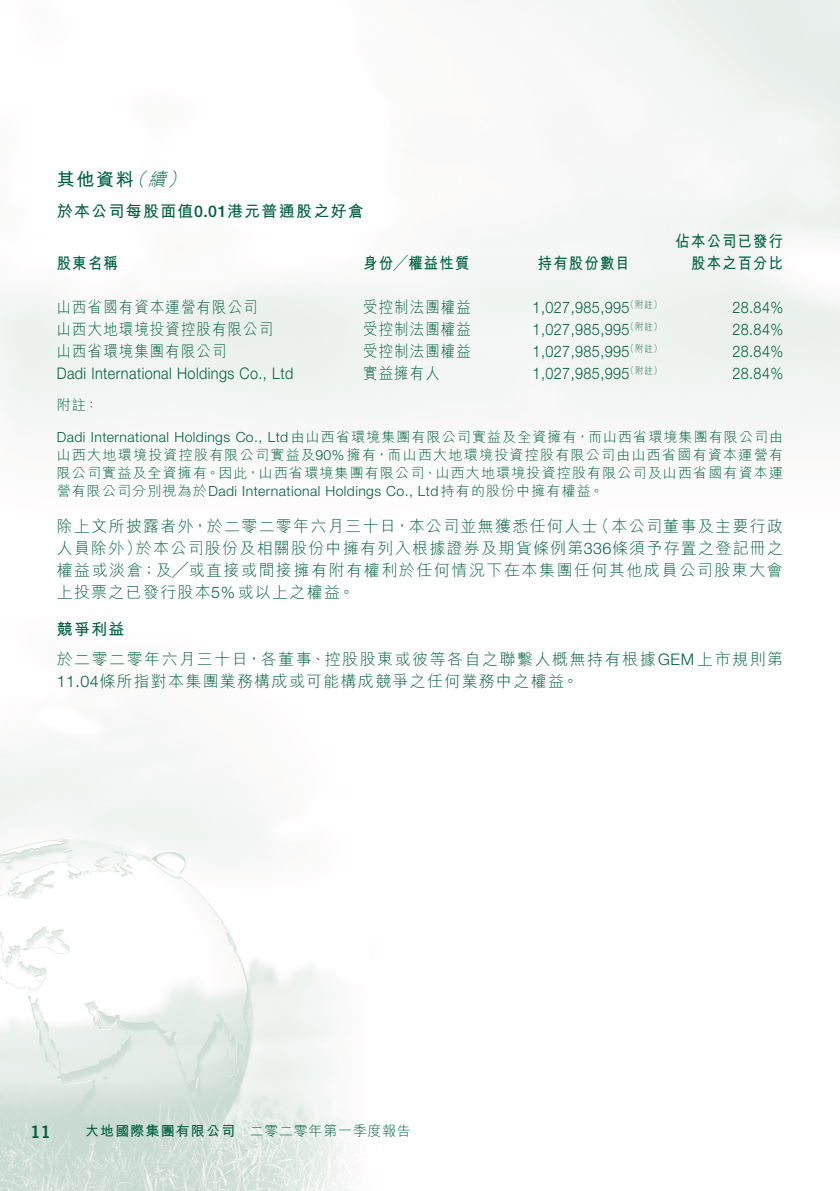
<style>
.page{position:relative;width:840px;height:1191px;background:#fff}
.page>*{position:absolute;margin:0;border:0;box-sizing:border-box;transform-origin:0 0}
.t1{font:700 18px "M Hei HK";color:#006142}
.t2{font:italic 300 18px "M Hei HK";color:#006142}
.t3{font:17px "Trade Gothic LT Std Bd 2";color:#006142}
.t4{font:300 16px/22px "M Hei HK";letter-spacing:.08em;color:#006142}
.t5{font:300 16px "Helvetica Neue LT Std";letter-spacing:.03em;color:#006142;scale:.9 1}
.t6{font:300 16px "M Hei HK";letter-spacing:.08em;color:#006142;scale:.9 1}
.t7{font:700 16px/22px "M Hei HK";letter-spacing:.08em;color:#006142;text-align:right;scale:.9 1}
.t8{font:700 16px "M Hei HK";letter-spacing:.08em;color:#006142}
.t9{font:300 14px/18px "M Hei HK";letter-spacing:.08em;color:#006142;text-align:justify}
.t10{font:300 14px "Helvetica Neue LT Std";letter-spacing:.03em;color:#006142}
.t11{font:300 14px "M Hei HK";letter-spacing:.05em;color:#006142}
.t12{font:700 14px "M Hei HK";letter-spacing:.08em;color:#006142}
.t13{font:300 9.4px "M Hei HK";letter-spacing:.08em;color:#006142;scale:.9 1}
.s1{font-family:"Helvetica Neue LT Std";font-weight:500}
.s2{font-family:"Helvetica Neue LT Std"}
.s3{font-family:"M Hei HK"}
.s4{font-weight:700}
</style>
<div class="page">
<img style="left:0;top:0;width:839px;height:1191px">
<p class="t2" style="left:127px;top:170px;width:45px">（續</p>
<p class="t2" style="left:167px;top:170px;width:24px">(</p>
<p class="t1" style="left:57px;top:166px;width:79px">其他資料</p>
<p class="t8" style="left:57px;top:199px;width:308px">於本公司每股面值<span class="s1">0.01</span>港元普通股之好倉</p>
<p class="t7" style="left:57px;top:251px;width:69px">股東名稱</p>
<p class="t6" style="left:57px;top:299px;width:224px">山西省國有資本運營有限公司</p>
<p class="t7" style="left:363px;top:251px;width:119px">身份╱權益性質</p>
<p class="t6" style="left:363px;top:299px;width:121px">受控制法團權益</p>
<p class="t7" style="left:537px;top:251px;width:104px">持有股份數目</p>
<p class="t13" style="left:625px;top:300px;width:41px">（附註(</p>
<p class="t5" style="left:532px;top:298px;width:109px">1,027,985,995</p>
<p class="t7" style="left:675px;top:229px;width:121px">佔本公司已發行股本之百分比</p>
<p class="t5" style="left:732px;top:298px;width:58px">28.84%</p>
<p class="t6" style="left:57px;top:321px;width:242px">山西大地環境投資控股有限公司</p>
<p class="t6" style="left:363px;top:321px;width:121px">受控制法團權益</p>
<p class="t13" style="left:625px;top:322px;width:41px">（附註(</p>
<p class="t5" style="left:532px;top:320px;width:109px">1,027,985,995</p>
<p class="t5" style="left:732px;top:320px;width:58px">28.84%</p>
<p class="t6" style="left:57px;top:343px;width:190px">山西省環境集團有限公司</p>
<p class="t6" style="left:363px;top:343px;width:121px">受控制法團權益</p>
<p class="t13" style="left:625px;top:344px;width:41px">（附註(</p>
<p class="t5" style="left:532px;top:342px;width:109px">1,027,985,995</p>
<p class="t5" style="left:732px;top:342px;width:58px">28.84%</p>
<p class="t6" style="left:363px;top:365px;width:86px">實益擁有人</p>
<p class="t13" style="left:625px;top:366px;width:41px">（附註(</p>
<p class="t5" style="left:57px;top:364px;width:264px">Dadi International Holdings Co., Ltd</p>
<p class="t9" style="left:57px;top:395px;width:43px">附註：</p>
<p class="t9" style="left:57px;top:428px;width:727px"><span class="s2">Dadi International Holdings Co., Ltd</span>由山西省環境集團有限公司實益及全資擁有，而山西省環境集團有限公司由山西大地環境投資控股有限公司實益及<span class="s2">90%</span>擁有，而山西大地環境投資控股有限公司由山西省國有資本運營有限公司實益及全資擁有。因此，山西省環境集團有限公司、山西大地環境投資控股有限公司及山西省國有資本運</p>
<p class="t10" style="left:57px;top:482px;width:548px"><span class="s3">營有限公司分別視為於</span>Dadi International Holdings Co., Ltd<span class="s3">持有的股份中擁有權益。</span></p>
<p class="t4" style="left:593px;top:515px;width:191px">（本公司董事及主要行政</p>
<p class="t5" style="left:732px;top:364px;width:58px">28.84%</p>
<p class="t5" style="left:532px;top:364px;width:109px">1,027,985,995</p>
<p class="t4" style="left:136px;top:515px;width:648px;text-indent:-79px">除上文所披露者外，於二零二零年六月三十日，本公司並無獲悉任何人士<br>於本公司股份及相關股份中擁有列入根據證券及期貨條例第<span class="s2">336</span>條須予存置之登記冊之</p>
<p class="t4" style="left:57px;top:537px;width:727px">人員除外）<br>權益或淡倉；及╱或直接或間接擁有附有權利於任何情況下在本集團任何其他成員公司股東大會上投票之已發行股本<span class="s2">5%</span>或以上之權益。</p>
<p class="t4" style="left:57px;top:613px;width:727px;line-height:30.4px"><span class="s4">競爭利益<br></span>於二零二零年六月三十日，各董事、控股股東或彼等各自之聯繫人概無持有根據<span class="s2">GEM</span>上市規則第</p>
<p class="t4" style="left:57px;top:670px;width:523px"><span class="s2">11.04</span>條所指對本集團業務構成或可能構成競爭之任何業務中之權益。</p>
<p class="t3" style="left:30px;top:1121px;width:22px">11</p>
<p class="t12" style="left:85px;top:1121px;width:151px">大地國際集團有限公司</p>
<p class="t11" style="left:250px;top:1124px;width:162px">二零二零年第一季度報告</p>
</div>
